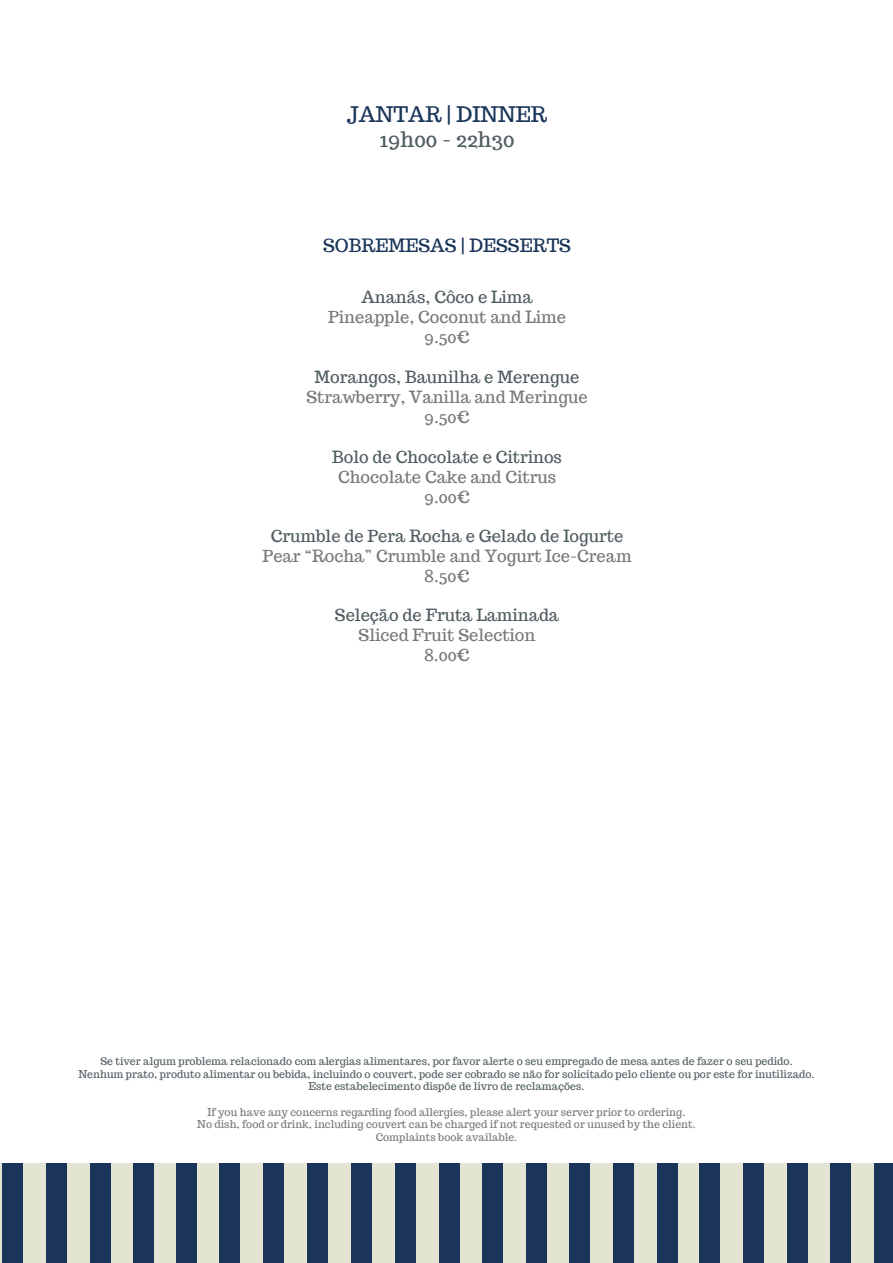
<style>
.page{position:relative;width:893px;height:1263px;background:#fff}
.page>*{position:absolute;margin:0;border:0;box-sizing:border-box;transform-origin:0 0}
.t1{font:21px "Trocchi";color:#1a3559}
.t2{font:21px "Trocchi";color:#4f5c60}
.t3{font:18px "Trocchi";color:#1a3559}
.t4{font:16.5px/19.8px "Trocchi";color:#787878;text-align:center}
.t5{font:16.5px "Trocchi";color:#4f5c60}
.t6{font:10.5px/12.6px "Trocchi";color:#505d61;text-align:center}
.t7{font:10.5px/12.6px "Trocchi";color:#787878;text-align:center}
</style>
<div class="page">
<div style="left:458px;top:1163px;width:435px;height:100px;background:#e4e4d2"></div>
<div style="left:0;top:1163px;width:460px;height:100px;background:#e4e4d2"></div>
<div style="left:569px;top:1163px;width:21px;height:100px;background:#1a3559"></div>
<div style="left:526px;top:1163px;width:21px;height:100px;background:#1a3559"></div>
<div style="left:482px;top:1163px;width:21px;height:100px;background:#1a3559"></div>
<div style="left:657px;top:1163px;width:21px;height:100px;background:#1a3559"></div>
<div style="left:613px;top:1163px;width:21px;height:100px;background:#1a3559"></div>
<div style="left:743px;top:1163px;width:21px;height:100px;background:#1a3559"></div>
<div style="left:699px;top:1163px;width:21px;height:100px;background:#1a3559"></div>
<div style="left:830px;top:1163px;width:21px;height:100px;background:#1a3559"></div>
<div style="left:787px;top:1163px;width:21px;height:100px;background:#1a3559"></div>
<div style="left:875px;top:1163px;width:18px;height:100px;background:#1a3559"></div>
<div style="left:46px;top:1163px;width:21px;height:100px;background:#1a3559"></div>
<div style="left:2px;top:1163px;width:21px;height:100px;background:#1a3559"></div>
<div style="left:133px;top:1163px;width:21px;height:100px;background:#1a3559"></div>
<div style="left:90px;top:1163px;width:21px;height:100px;background:#1a3559"></div>
<div style="left:219px;top:1163px;width:21px;height:100px;background:#1a3559"></div>
<div style="left:176px;top:1163px;width:21px;height:100px;background:#1a3559"></div>
<div style="left:307px;top:1163px;width:21px;height:100px;background:#1a3559"></div>
<div style="left:263px;top:1163px;width:21px;height:100px;background:#1a3559"></div>
<div style="left:351px;top:1163px;width:21px;height:100px;background:#1a3559"></div>
<div style="left:439px;top:1163px;width:21px;height:100px;background:#1a3559"></div>
<div style="left:395px;top:1163px;width:21px;height:100px;background:#1a3559"></div>
<h1 class="t1" style="left:347px;top:100px;width:202px">JANTAR | DINNER</h1>
<h1 class="t2" style="left:379px;top:126px;width:137px">19h00 - 22h30</h1>
<h2 class="t3" style="left:323px;top:234px;width:249px">SOBREMESAS | DESSERTS</h2>
<h3 class="t5" style="left:361px;top:287px;width:173px">Ananás, Côco e Lima</h3>
<h3 class="t4" style="left:328px;top:307px;width:239px">Pineapple, Coconut and Lime<br>9.50€</h3>
<h3 class="t5" style="left:315px;top:366px;width:266px">Morangos, Baunilha e Merengue</h3>
<h3 class="t4" style="left:306px;top:387px;width:283px">Strawberry, Vanilla and Meringue<br>9.50€</h3>
<h3 class="t5" style="left:332px;top:447px;width:231px">Bolo de Chocolate e Citrinos</h3>
<h3 class="t4" style="left:338px;top:467px;width:220px">Chocolate Cake and Citrus<br>9.00€</h3>
<h3 class="t5" style="left:271px;top:525px;width:354px">Crumble de Pera Rocha e Gelado de Iogurte</h3>
<h3 class="t4" style="left:263px;top:546px;width:370px">Pear “Rocha” Crumble and Yogurt Ice-Cream<br>8.50€</h3>
<h3 class="t5" style="left:335px;top:604px;width:226px">Seleção de Fruta Laminada</h3>
<h3 class="t4" style="left:359px;top:625px;width:178px">Sliced Fruit Selection<br>8.00€</h3>
<p class="t6" style="left:78px;top:1055px;width:738px">Se tiver algum problema relacionado com alergias alimentares, por favor alerte o seu empregado de mesa antes de fazer o seu pedido.<br>Nenhum prato, produto alimentar ou bebida, incluindo o couvert, pode ser cobrado se não for solicitado pelo cliente ou por este for inutilizado.<br>Este estabelecimento dispõe de livro de reclamações.</p>
<p class="t7" style="left:197px;top:1105px;width:500px">If you have any concerns regarding food allergies, please alert your server prior to ordering.<br>No dish, food or drink, including couvert can be charged if not requested or unused by the client.<br>Complaints book available.</p>
</div>
